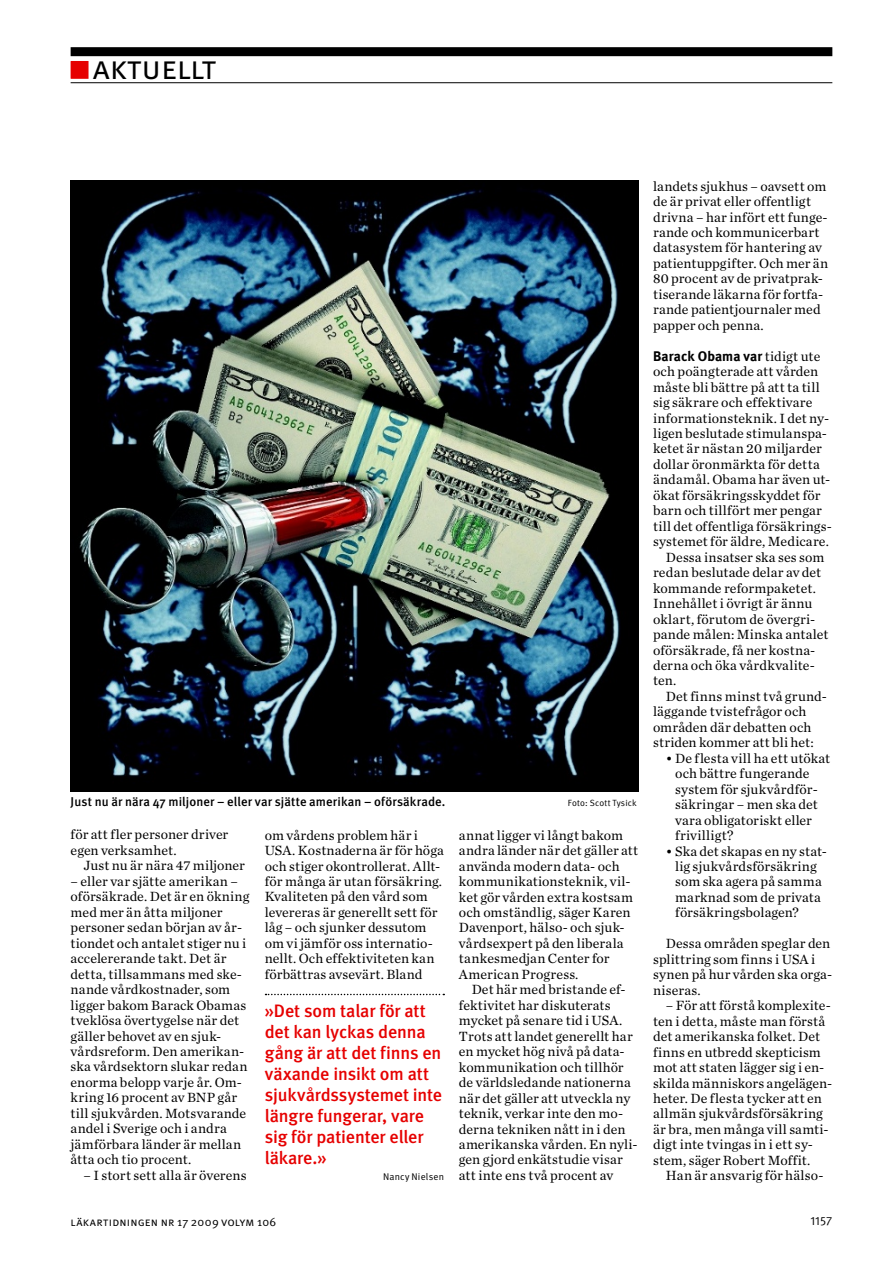
<style>
.page{position:relative;width:894px;height:1263px;background:#fff}
.page>*{position:absolute;margin:0;border:0;box-sizing:border-box;transform-origin:0 0}
.t1{font:33px "Meta LT Normal Small Caps";color:#000}
.t2{font:18px/21px "Meta LT Medium";letter-spacing:-.01em;color:#e60000}
.t3{font:13.95px/15.5px "Chronicle LT Text";letter-spacing:.01em;color:#000}
.t4{font:13.95px "Meta LT Bold";letter-spacing:.005em;color:#000}
.t5{font:12.75px "Meta LT Medium";letter-spacing:.005em;color:#000}
.t6{font:12px "Meta LT Normal Small Caps";letter-spacing:.015em;color:#000}
.t7{font:12px "Meta LT Normal Utilities";color:#000}
.t8{font:9.75px "Meta LT Normal";letter-spacing:.02em;color:#000}
.t9{font:9px "Meta LT Normal";letter-spacing:.02em;color:#000}
.s1{color:#e60000}
.s2{font-family:"Chronicle LT Text"}
</style>
<div class="page">
<div style="left:71px;top:47px;width:761px;height:9px;background:#000"></div>
<hr style="left:71px;top:82px;width:761px;height:1px;background:#000">
<div style="left:71px;top:61px;width:17px;height:18px;border:2px solid #e60000"></div>
<svg style="left:265px;top:993px;width:179px;height:2px"></svg>
<img style="left:71px;top:180px;width:567px;height:611px">
<h1 class="t1" style="left:71px;top:48px;width:147px"><span class="s1">■</span> aktuellt</h1>
<p class="t5" style="left:71px;top:794px;width:376px">Just nu är nära 47 miljoner – eller var sjätte amerikan – oförsäkrade.</p>
<p class="t9" style="left:567px;top:797px;width:70px">Foto: Scott Tysick</p>
<p class="t3" style="left:71px;top:827px;width:159px">för att fler personer driver egen verksamhet.</p>
<p class="t3" style="left:83px;top:857px;width:163px">Just nu är nära 47 miljoner</p>
<p class="t3" style="left:71px;top:873px;width:180px">– eller var sjätte amerikan – oförsäkrade. Det är en ökning med mer än åtta miljoner personer sedan början av år&shy;tiondet och antalet stiger nu i accelererande takt. Det är detta, tillsammans med ske&shy;nande vårdkostnader, som ligger bakom Barack Obamas tveklösa övertygelse när det gäller behovet av en sjuk&shy;vårdsreform. Den amerikan&shy;ska vårdsektorn slukar redan enorma belopp varje år. Om&shy;kring 16 procent av BNP går till sjukvården. Motsvarande andel i Sverige och i andra jämförbara länder är mellan åtta och tio procent.</p>
<p class="t3" style="left:83px;top:1167px;width:165px">– I stort sett alla är överens</p>
<p class="t3" style="left:265px;top:827px;width:180px">om vårdens problem här i<br>USA. Kostnaderna är för höga och stiger okontrollerat. Allt&shy;för många är utan försäkring.<br>Kvaliteten på den vård som levereras är generellt sett för låg – och sjunker dessutom om vi jämför oss internatio&shy;nellt. Och effektiviteten kan förbättras avsevärt. Bland</p>
<p class="t3" style="left:459px;top:827px;width:181px">annat ligger vi långt bakom andra länder när det gäller att använda modern data- och kommunikationsteknik, vil&shy;ket gör vården extra kostsam och omständlig, säger Karen<br>Davenport, hälso- och sjuk&shy;vårdsexpert på den liberala tankesmedjan Center for<br>American Progress.</p>
<p class="t3" style="left:459px;top:981px;width:180px;text-indent:13px">Det här med bristande ef&shy;fektivitet har diskuterats mycket på senare tid i USA.<br>Trots att landet generellt har en mycket hög nivå på data&shy;kommunikation och tillhör de världsledande nationerna när det gäller att utveckla ny teknik, verkar inte den mo&shy;derna tekniken nått in i den amerikanska vården. En nyli&shy;gen gjord enkätstudie visar att inte ens två procent av</p>
<p class="t2" style="left:265px;top:1000px;width:179px">»Det som talar för att det kan lyckas denna gång är att det finns en växande insikt om att sjukvårdssystemet inte längre fungerar, vare sig för patienter eller läkare.»</p>
<p class="t8" style="left:383px;top:1170px;width:62px">Nancy Nielsen</p>
<p class="t6" style="left:71px;top:1214px;width:207px">läkartidningen nr 17 2009 volym 106</p>
<p class="t3" style="left:653px;top:178px;width:176px">landets sjukhus – oavsett om de är privat eller offentligt drivna – har infört ett funge&shy;rande och kommunicerbart datasystem för hantering av patientuppgifter. Och mer än<br>80 procent av de privatprak&shy;tiserande läkarna för fortfa&shy;rande patientjournaler med papper och penna.</p>
<p class="t4" style="left:653px;top:347px;width:169px">Barack Obama var <span class="s2">tidigt ute</span></p>
<p class="t3" style="left:653px;top:363px;width:167px">och poängterade att vården</p>
<p class="t3" style="left:653px;top:379px;width:168px">måste bli bättre på att ta till</p>
<p class="t3" style="left:653px;top:394px;width:161px">sig säkrare och effektivare</p>
<p class="t3" style="left:653px;top:410px;width:177px">informationsteknik. I det ny-</p>
<p class="t3" style="left:653px;top:425px;width:175px">ligen beslutade stimulanspa-</p>
<p class="t3" style="left:653px;top:441px;width:170px">ketet är nästan 20 miljarder</p>
<p class="t3" style="left:653px;top:456px;width:168px">dollar öronmärkta för detta</p>
<p class="t3" style="left:653px;top:472px;width:178px">ändamål. Obama har även ut-</p>
<p class="t3" style="left:653px;top:487px;width:169px">ökat försäkringsskyddet för</p>
<p class="t3" style="left:653px;top:503px;width:170px">barn och tillfört mer pengar</p>
<p class="t3" style="left:653px;top:518px;width:180px">till det offentliga försäkrings-</p>
<p class="t3" style="left:653px;top:533px;width:177px">systemet för äldre, Medicare.</p>
<p class="t3" style="left:665px;top:549px;width:160px">Dessa insatser ska ses som</p>
<p class="t3" style="left:653px;top:564px;width:170px">redan beslutade delar av det</p>
<p class="t3" style="left:653px;top:580px;width:164px">kommande reformpaketet.</p>
<p class="t3" style="left:653px;top:595px;width:161px">Innehållet i övrigt är ännu</p>
<p class="t3" style="left:653px;top:611px;width:164px">oklart, förutom de övergri-</p>
<p class="t3" style="left:653px;top:626px;width:177px">pande målen: Minska antalet</p>
<p class="t3" style="left:653px;top:642px;width:164px">oförsäkrade, få ner kostna-</p>
<p class="t3" style="left:653px;top:657px;width:163px">derna och öka vårdkvalite-</p>
<p class="t3" style="left:653px;top:673px;width:25px">ten.</p>
<p class="t3" style="left:665px;top:688px;width:163px">Det finns minst två grund-</p>
<p class="t3" style="left:653px;top:704px;width:155px">läggande tvistefrågor och</p>
<p class="t3" style="left:653px;top:719px;width:160px">områden där debatten och</p>
<p class="t3" style="left:653px;top:734px;width:162px">striden kommer att bli het:</p>
<p class="t3" style="left:675px;top:750px;width:156px;text-indent:-9px">• De flesta vill ha ett utökat och bättre fungerande system för sjukvårdför&shy;säkringar – men ska det vara obligatoriskt eller frivilligt?</p>
<p class="t3" style="left:675px;top:843px;width:153px;text-indent:-9px">• Ska det skapas en ny stat&shy;lig sjukvårdsförsäkring som ska agera på samma marknad som de privata försäkringsbolagen?</p>
<p class="t3" style="left:653px;top:935px;width:180px;text-indent:13px">Dessa områden speglar den splittring som finns i USA i synen på hur vården ska orga&shy;niseras.</p>
<p class="t3" style="left:653px;top:997px;width:181px;text-indent:13px">– För att förstå komplexite&shy;ten i detta, måste man förstå det amerikanska folket. Det finns en utbredd skepticism mot att staten lägger sig i en&shy;skilda människors angelägen&shy;heter. De flesta tycker att en allmän sjukvårdsförsäkring är bra, men många vill samti&shy;digt inte tvingas in i ett sy&shy;stem, säger Robert Moffit.</p>
<p class="t3" style="left:665px;top:1167px;width:159px">Han är ansvarig för hälso-</p>
<p class="t7" style="left:810px;top:1214px;width:23px">1157</p>
</div>
